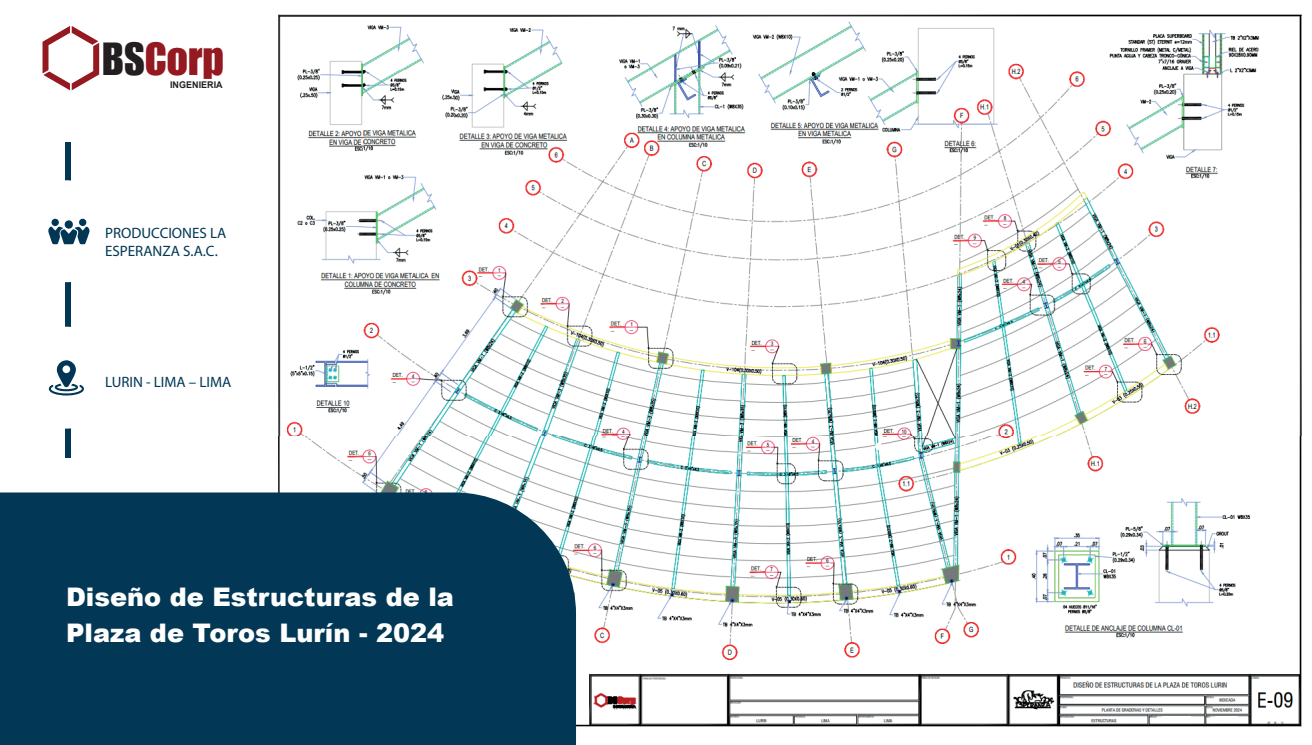
<style>
.page{position:relative;width:1312px;height:745px;background:#fff}
.page>*{position:absolute;margin:0;border:0;box-sizing:border-box;transform-origin:0 0}
.t1{font:45.38px "Impact LT Std";letter-spacing:.01em;color:#941921}
.t2{font:900 25.62px/36.8px "Arial";color:#fff}
.t3{font:15px/18px "Myriad Pro";color:#013755}
.t4{font:700 9.25px "Arial";letter-spacing:.005em;color:#231f20}
.s1{color:#231f20}
</style>
<div class="page">
<img style="left:278px;top:14px;width:1024px;height:713px">
<div style="left:1079px;top:696px;width:99px;height:5px;background:#fff"></div>
<div style="left:1162px;top:716px;width:28px;height:5px;background:#fff"></div>
<div style="left:1214px;top:716px;width:22px;height:5px;background:#fff"></div>
<div style="left:783px;top:681px;width:79px;height:10px;background:#fff"></div>
<div style="left:794px;top:703px;width:61px;height:7px;background:#fff"></div>
<svg style="left:874px;top:442px;width:8px;height:8px"></svg>
<svg style="left:887px;top:444px;width:4px;height:4px"></svg>
<div style="left:65px;top:142px;width:5px;height:315px;background:#013755"></div>
<div style="left:15px;top:180px;width:102px;height:102px;background:#fff;border-radius:50%"></div>
<div style="left:15px;top:326px;width:102px;height:102px;background:#fff;border-radius:50%"></div>
<svg style="left:48px;top:360px;width:36px;height:35px"></svg>
<svg style="left:48px;top:226px;width:42px;height:18px"></svg>
<div style="left:65px;top:220px;width:8px;height:8px;background:#013755;border-radius:50%"></div>
<svg style="left:51px;top:218px;width:8px;height:8px"></svg>
<div style="left:79px;top:218px;width:7px;height:8px;background:#013755;border-radius:50%"></div>
<svg style="left:42px;top:26px;width:57px;height:64px"></svg>
<div style="left:0;top:492px;width:576px;height:252px;background:#023755"></div>
<h1 class="t1" style="left:102px;top:32px;width:123px"><span class="s1">BS</span>Corp</h1>
<p class="t4" style="left:170px;top:78px;width:54px">INGENIERIA</p>
<p class="t3" style="left:105px;top:223px;width:123px">PRODUCCIONES LA<br>ESPERANZA S.A.C.</p>
<p class="t3" style="left:105px;top:372px;width:128px">LURIN - LIMA – LIMA</p>
<p class="t2" style="left:66px;top:576px;width:389px">Diseño de Estructuras de la<br>Plaza de Toros Lurín - 2024</p>
</div>
